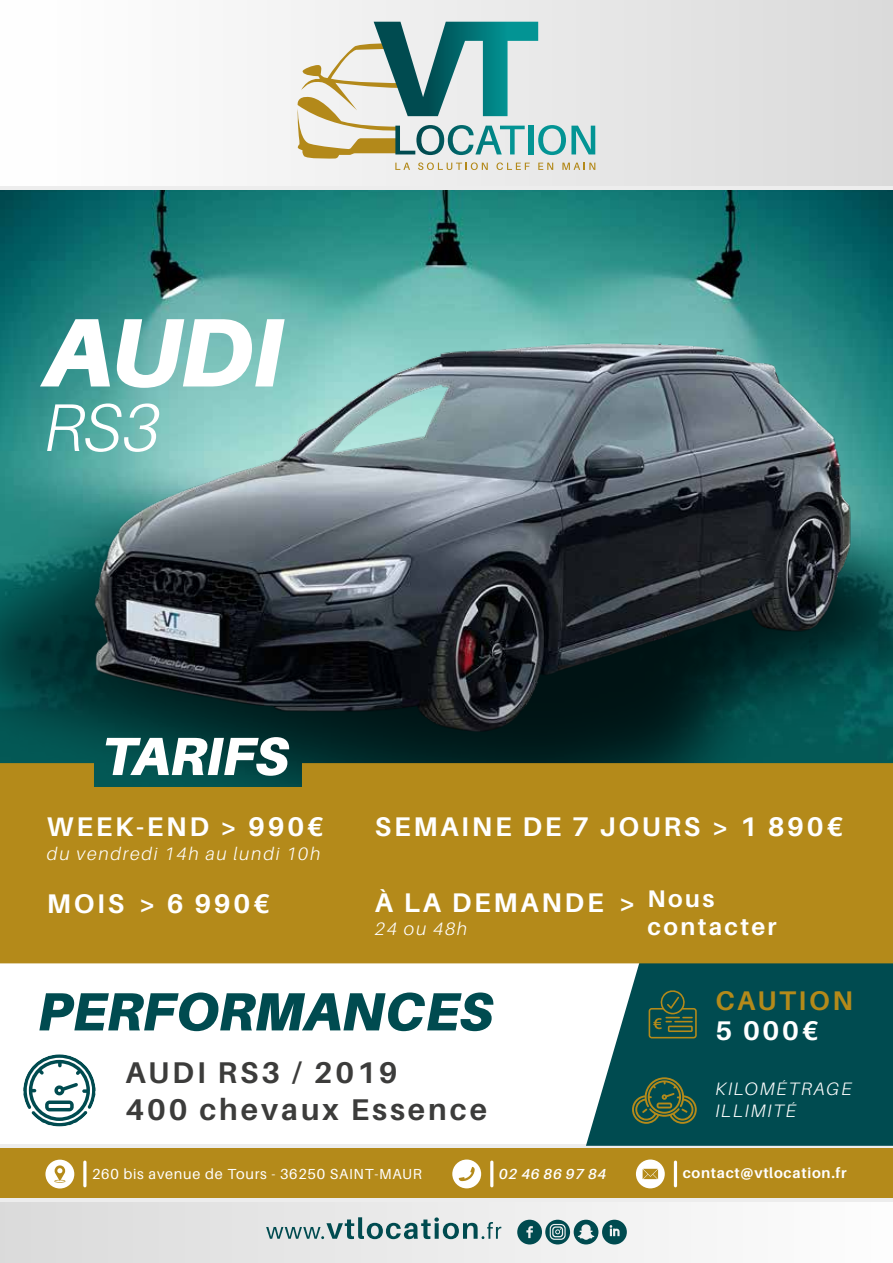
<style>
.page{position:relative;width:893px;height:1263px;background:#fff}
.page>*{position:absolute;margin:0;border:0;box-sizing:border-box;transform-origin:0 0}
.t1{font:italic 900 97.5px "Aileron";color:#fff}
.t2{font:italic 300 67.5px "Aileron";color:#fff}
.t3{font:italic 900 53.85px "Aileron";color:#004b50}
.t4{font:italic 900 53.85px "Aileron";color:#fff}
.t5{font:700 30px/37px "Aileron";letter-spacing:.1em;color:#3c3c3b}
.t6{font:700 27px "Aileron";letter-spacing:.1em;color:#fff}
.t7{font:700 27px "Aileron";letter-spacing:.1em;color:#b48a1a}
.t8{font:700 24px "Aileron";letter-spacing:.1em;color:#fff}
.t9{font:italic 300 18px/21.6px "Aileron";letter-spacing:.1em;color:#fff}
.t10{font:14.55px "Aileron";letter-spacing:.05em;color:#fff}
.t11{font:700 14.55px "Aileron";letter-spacing:.05em;color:#fff}
.t12{font:italic 600 14.55px "Aileron";letter-spacing:.05em;color:#fff}
</style>
<div class="page">
<img style="left:0;top:189px;width:893px;height:300px">
<div style="left:0;top:0;width:893px;height:188px;background:linear-gradient(to right,#fff,#dadada)"></div>
<hr style="left:0;top:186px;width:893px;height:3px;background:#ededed">
<svg style="left:296px;top:22px;width:299px;height:148px"></svg>
<div style="left:0;top:1201px;width:893px;height:62px;background:linear-gradient(to right,#dadada,#fdfdfd)"></div>
<div style="left:0;top:1148px;width:893px;height:52px;background:#b48a1a"></div>
<hr style="left:0;top:1144px;width:893px;height:4px;background:#ededed">
<hr style="left:490px;top:1160px;width:3px;height:27px;background:#fff;border-radius:2px">
<div style="left:452px;top:1159px;width:29px;height:29px;background:#fff;border-radius:50%"></div>
<svg style="left:459px;top:1167px;width:16px;height:14px"></svg>
<svg style="left:83px;top:1160px;width:4px;height:27px"></svg>
<div style="left:45px;top:1160px;width:29px;height:28px;background:#fff;border-radius:50%"></div>
<svg style="left:54px;top:1165px;width:12px;height:18px"></svg>
<hr style="left:674px;top:1160px;width:3px;height:27px;background:#fff;border-radius:2px">
<svg style="left:636px;top:1159px;width:29px;height:29px"></svg>
<svg style="left:643px;top:1169px;width:15px;height:10px"></svg>
<img style="left:0;top:489px;width:893px;height:274px">
<img style="left:63px;top:499px;width:830px;height:264px">
<img style="left:74px;top:319px;width:810px;height:441px">
<svg style="left:266px;top:1217px;width:235px;height:22px;background:#a5bbbc"></svg>
<svg style="left:517px;top:1220px;width:110px;height:24px"></svg>
<hr style="left:0;top:1198px;width:893px;height:3px;background:#ededed">
<svg style="left:586px;top:963px;width:307px;height:183px;background:#195c60"></svg>
<div style="left:0;top:763px;width:893px;height:200px;background:#b48a1a"></div>
<svg style="left:649px;top:989px;width:48px;height:49px;background:#275843"></svg>
<svg style="left:23px;top:1054px;width:73px;height:72px"></svg>
<svg style="left:632px;top:1077px;width:65px;height:47px;background:#345d3f"></svg>
<h1 class="t1" style="left:44px;top:296px;width:240px">AUDI</h1>
<h2 class="t2" style="left:44px;top:391px;width:117px">RS3</h2>
<h3 class="t4" style="left:102px;top:725px;width:189px">TARIFS</h3>
<p class="t6" style="left:47px;top:811px;width:278px">WEEK-END &gt; 990€</p>
<p class="t9" style="left:47px;top:843px;width:275px">du vendredi 14h au lundi 10h</p>
<p class="t6" style="left:47px;top:889px;width:224px">MOIS &gt; 6 990€</p>
<p class="t6" style="left:375px;top:811px;width:470px">SEMAINE DE 7 JOURS &gt; 1 890€</p>
<p class="t6" style="left:375px;top:887px;width:341px">À LA DEMANDE &gt; <sup>Nous</sup></p>
<p class="t8" style="left:648px;top:914px;width:131px">contacter</p>
<p class="t9" style="left:375px;top:918px;width:94px">24 ou 48h</p>
<h3 class="t3" style="left:38px;top:980px;width:457px">PERFORMANCES</h3>
<p class="t5" style="left:125px;top:1054px;width:363px">AUDI RS3 / 2019<br>400 chevaux Essence</p>
<p class="t7" style="left:715px;top:985px;width:139px">CAUTION</p>
<p class="t6" style="left:715px;top:1015px;width:105px">5 000€</p>
<p class="t9" style="left:715px;top:1078px;width:138px">KILOMÉTRAGE<br>ILLIMITÉ</p>
<p class="t10" style="left:92px;top:1166px;width:331px">260 bis avenue de Tours - 36250 SAINT-MAUR</p>
<p class="t12" style="left:499px;top:1166px;width:109px">02 46 86 97 84</p>
<p class="t11" style="left:683px;top:1165px;width:166px">contact@vtlocation.fr</p>
</div>
